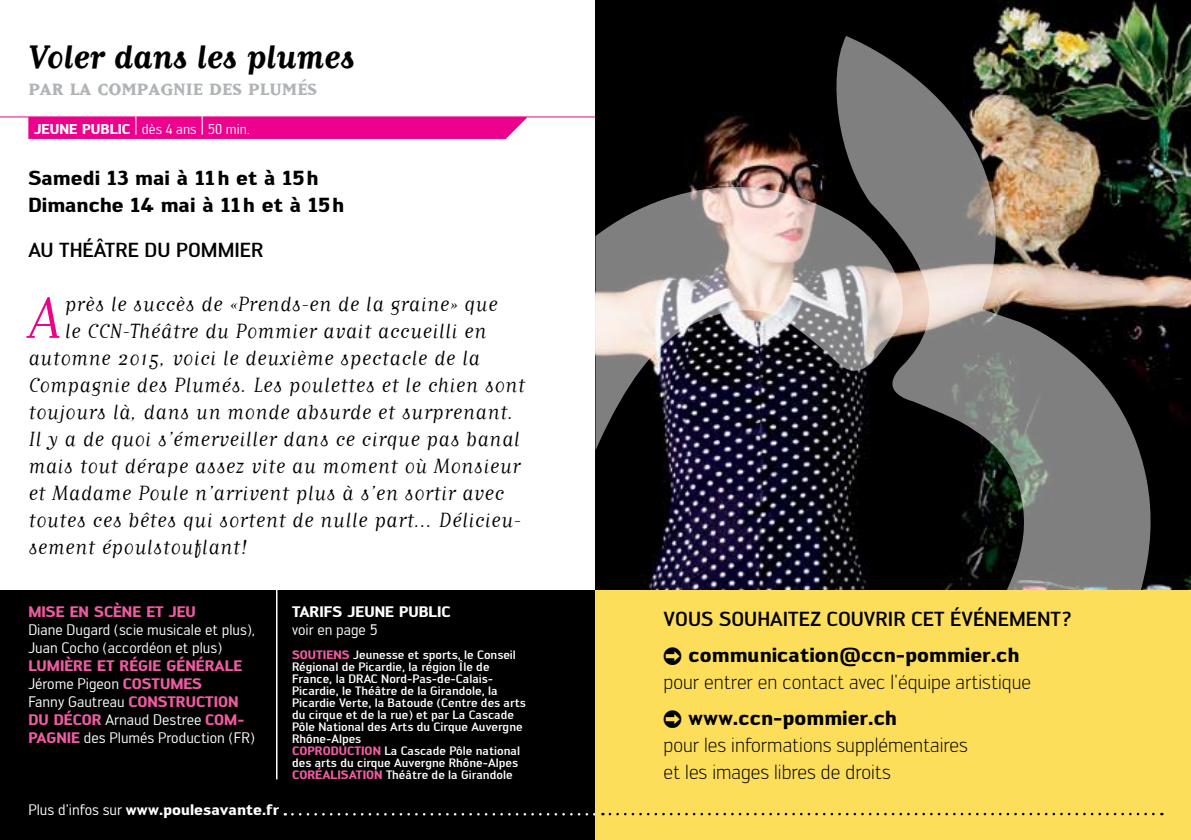
<style>
.page{position:relative;width:1191px;height:840px;background:#fff}
.page>*{position:absolute;margin:0;border:0;box-sizing:border-box;transform-origin:0 0}
.t1{font:69px "Matrix Script";color:#ec008c}
.t2{font:38px "Matrix Script Bold Oldstyle";color:#000}
.t3{font:25px "Matrix Bold Small Caps";color:#b1b4b6}
.t4{font:24px "Matrix Script";letter-spacing:.015em;color:#000}
.t5{font:300 20px/27px "Engel";color:#000}
.t6{font:700 20px/27px "Engel";color:#000}
.t7{font:500 20px "Engel";color:#000}
.t8{font:15px/18px "Engel";color:#fff}
.t9{font:700 15px "Engel";color:#fff}
.t10{font:700 15px "Engel";color:#ef5ba1}
.t11{font:14px "Engel";color:#fff}
.t12{font:500 12px/12px "Engel";color:#fff}
.s1{font-weight:700}
.s2{font-weight:300;font-size:24px}
.s3{font-weight:700;color:#ef5ba1}
.s4{font-weight:400}
</style>
<div class="page">
<img style="left:595px;top:0;width:596px;height:589px">
<div style="left:0;top:590px;width:595px;height:249px;background:#000"></div>
<svg style="left:292px;top:813px;width:303px;height:2px"></svg>
<hr style="left:276px;top:581px;width:1px;height:198px;background:#fff">
<hr style="left:0;top:116px;width:595px;height:1px;background:#ec008c">
<div style="left:28px;top:117px;width:499px;height:22px;background:#ec008c"></div>
<svg style="left:500px;top:117px;width:40px;height:22px"></svg>
<div style="left:595px;top:589px;width:596px;height:250px;background:#fcde5b"></div>
<svg style="left:610px;top:812px;width:552px;height:2px"></svg>
<img style="left:595px;top:36px;width:558px;height:553px">
<h2 class="t2" style="left:28px;top:37px;width:328px">Voler dans les plumes</h2>
<p class="t3" style="left:28px;top:77px;width:290px">par la compagnie des plumés</p>
<p class="t11" style="left:34px;top:121px;width:217px"><span class="s1">JEUNE PUBLIC</span> <span class="s2">|</span> dès 4 ans <span class="s2">|</span> 50 min.</p>
<p class="t6" style="left:28px;top:164px;width:317px">SAMEDI 13 MAI À 11H ET À 15H<br>DIMANCHE 14 MAI À 11H ET À 15H</p>
<p class="t7" style="left:28px;top:238px;width:232px">au théâtre du Pommier</p>
<h1 class="t1" style="left:28px;top:284px;width:33px">A</h1>
<p class="t4" style="left:65px;top:292px;width:434px">près le succès de «Prends-en de la graine» que</p>
<p class="t4" style="left:65px;top:319px;width:423px">le CCN-Théâtre du Pommier avait accueilli en</p>
<p class="t4" style="left:28px;top:346px;width:453px">automne 2015, voici le deuxième spectacle de la</p>
<p class="t4" style="left:28px;top:373px;width:498px">Compagnie des Plumés. Les poulettes et le chien sont</p>
<p class="t4" style="left:28px;top:400px;width:487px">toujours là, dans un monde absurde et surprenant.</p>
<p class="t4" style="left:28px;top:427px;width:493px">Il y a de quoi s’émerveiller dans ce cirque pas banal</p>
<p class="t4" style="left:28px;top:454px;width:493px">mais tout dérape assez vite au moment où Monsieur</p>
<p class="t4" style="left:28px;top:481px;width:477px">et Madame Poule n’arrivent plus à s’en sortir avec</p>
<p class="t4" style="left:28px;top:508px;width:494px">toutes ces bêtes qui sortent de nulle part… Délicieu-</p>
<p class="t4" style="left:28px;top:535px;width:220px">sement époulstouflant!</p>
<p class="t10" style="left:28px;top:602px;width:169px">MISE EN SCÈNE ET JEU</p>
<p class="t8" style="left:28px;top:620px;width:228px">Diane Dugard (scie musicale et plus),<br>Juan Cocho (accordéon et plus)</p>
<p class="t8" style="left:28px;top:656px;width:228px"><span class="s3">LUMIÈRE ET RÉGIE GÉNÉRALE<br></span>Jérome Pigeon <span class="s3">COSTUMES<br></span>Fanny Gautreau <span class="s3">CONSTRUCTION<br>DU DÉCOR</span> Arnaud Destree <span class="s3">COM-<br>PAGNIE</span> des Plumés Production (FR)</p>
<p class="t9" style="left:28px;top:800px;width:252px"><span class="s4">Plus d’infos sur</span> WWW.POULESAVANTE.FR</p>
<p class="t9" style="left:292px;top:602px;width:160px">TARIFS JEUNE PUBLIC</p>
<p class="t8" style="left:292px;top:620px;width:87px">voir en page 5</p>
<p class="t12" style="left:292px;top:648px;width:235px"><span class="s3">SOUTIENS</span> Jeunesse et sports, le Conseil Régional de Picardie, la région Île de France, la DRAC Nord-Pas-de-Calais-Picardie, le Théâtre de la Girandole, la Picardie Verte, la Batoude (Centre des arts du cirque et de la rue) et par La Cascade Pôle National des Arts du Cirque Auvergne Rhône-Alpes<br><span class="s3">COPRODUCTION</span> La Cascade Pôle national des arts du cirque Auvergne Rhône-Alpes <span class="s3">CORÉALISATION</span> Théâtre de la Girandole</p>
<p class="t7" style="left:663px;top:607px;width:410px">vous souhaitez couvrir cet événement?</p>
<p class="t6" style="left:688px;top:641px;width:332px">COMMUNICATION@CCN-POMMIER.CH</p>
<p class="t5" style="left:663px;top:668px;width:369px">pour entrer en contact avec l'équipe artistique</p>
<p class="t6" style="left:688px;top:704px;width:210px">WWW.CCN-POMMIER.CH</p>
<p class="t5" style="left:663px;top:731px;width:306px">pour les informations supplémentaires et les images libres de droits</p>
</div>
